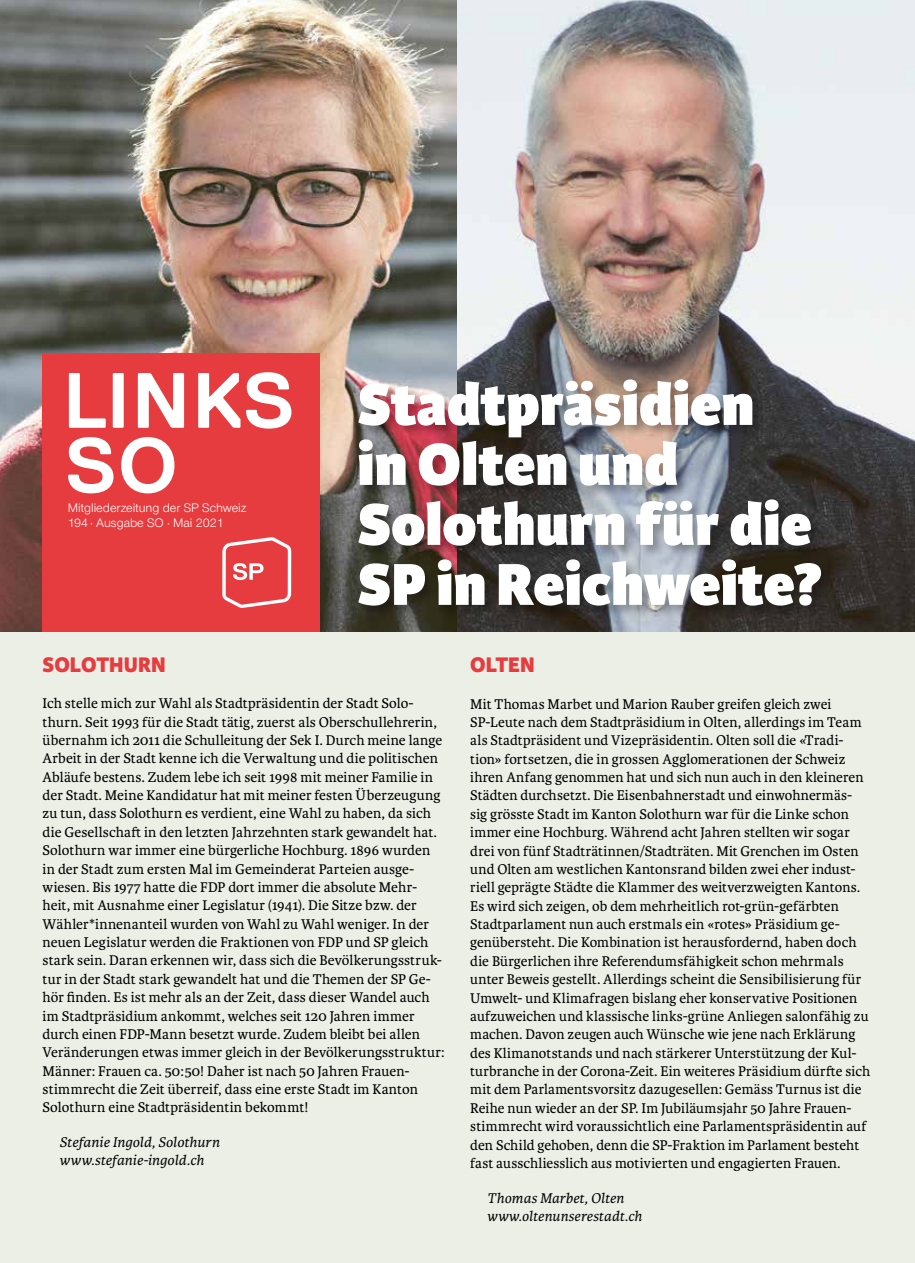
<style>
.page{position:relative;width:915px;height:1263px;background:#fff}
.page>*{position:absolute;margin:0;border:0;box-sizing:border-box;transform-origin:0 0}
.t1{font:700 78.3px "Replica";color:#fff}
.t2{font:800 63px/60px "Karmina Sans";color:#fff}
.t3{font:800 22.5px "Karmina Sans";color:#e73c3f}
.t4{font:15px/18.5px "Karmina";letter-spacing:.005em;color:#000}
.t5{font:italic 15px/18px "Karmina";letter-spacing:.005em;color:#000}
.t6{font:12.9px/15.5px "Nimbus San Nov";color:#fff}
</style>
<div class="page">
<div style="left:0;top:0;width:914px;height:1263px;background:#ebefe5"></div>
<img style="left:0;top:0;width:914px;height:631px">
<div style="left:357px;top:378px;width:477px;height:242px;background:#000;opacity:.3"></div>
<div style="left:43px;top:353px;width:276px;height:278px;background:#e73c3f"></div>
<svg style="left:69px;top:373px;width:37px;height:55px"></svg>
<svg style="left:113px;top:373px;width:11px;height:55px"></svg>
<svg style="left:138px;top:373px;width:46px;height:55px"></svg>
<svg style="left:198px;top:373px;width:42px;height:55px"></svg>
<svg style="left:246px;top:372px;width:45px;height:57px"></svg>
<svg style="left:222px;top:537px;width:69px;height:71px"></svg>
<h1 class="t1" style="left:65px;top:422px;width:114px">SO</h1>
<p class="t6" style="left:68px;top:500px;width:180px">Mitgliederzeitung der SP Schweiz<br>194 · Ausgabe SO · Mai 2021</p>
<h2 class="t2" style="left:357px;top:377px;width:467px">Stadtpräsidien<br>in Olten und<br>Solothurn für die<br>SP in Reichweite?</h2>
<h3 class="t3" style="left:43px;top:651px;width:125px">SOLOTHURN</h3>
<p class="t4" style="left:43px;top:694px;width:403px">Ich stelle mich zur Wahl als Stadtpräsidentin der Stadt Solo&shy;thurn. Seit 1993 für die Stadt tätig, zuerst als Oberschullehrerin, übernahm ich 2011 die Schulleitung der Sek I. Durch meine lange Arbeit in der Stadt kenne ich die Verwaltung und die politischen Abläufe bestens. Zudem lebe ich seit 1998 mit meiner Familie in der Stadt. Meine Kandidatur hat mit meiner festen Überzeugung zu tun, dass Solothurn es verdient, eine Wahl zu haben, da sich die Gesellschaft in den letzten Jahrzehnten stark gewandelt hat.<br>Solothurn war immer eine bürgerliche Hochburg. 1896 wurden in der Stadt zum ersten Mal im Gemeinderat Parteien ausge&shy;wiesen. Bis 1977 hatte die FDP dort immer die absolute Mehr&shy;heit, mit Ausnahme einer Legislatur (1941). Die Sitze bzw. der Wähler*innenanteil wurden von Wahl zu Wahl weniger. In der neuen Legislatur werden die Fraktionen von FDP und SP gleich stark sein. Daran erkennen wir, dass sich die Bevölkerungsstruk&shy;tur in der Stadt stark gewandelt hat und die Themen der SP Ge&shy;hör finden. Es ist mehr als an der Zeit, dass dieser Wandel auch im Stadtpräsidium ankommt, welches seit 120 Jahren immer durch einen FDP-Mann besetzt wurde. Zudem bleibt bei allen Veränderungen etwas immer gleich in der Bevölkerungsstruktur:<br>Männer: Frauen ca. 50:50! Daher ist nach 50 Jahren Frauen&shy;stimmrecht die Zeit überreif, dass eine erste Stadt im Kanton Solothurn eine Stadtpräsidentin bekommt!</p>
<p class="t5" style="left:60px;top:1133px;width:162px">Stefanie Ingold, Solothurn www.stefanie-ingold.ch</p>
<h3 class="t3" style="left:470px;top:651px;width:66px">OLTEN</h3>
<p class="t4" style="left:470px;top:695px;width:401px">Mit Thomas Marbet und Marion Rauber greifen gleich zwei SP-Leute nach dem Stadtpräsidium in Olten, allerdings im Team als Stadtpräsident und Vizepräsidentin. Olten soll die «Tradi&shy;tion» fortsetzen, die in grossen Agglomerationen der Schweiz ihren Anfang genommen hat und sich nun auch in den kleineren Städten durchsetzt. Die Eisenbahnerstadt und einwohnermäs&shy;sig grösste Stadt im Kanton Solothurn war für die Linke schon immer eine Hochburg. Während acht Jahren stellten wir sogar drei von fünf Stadträtinnen/Stadträten. Mit Grenchen im Osten und Olten am westlichen Kantonsrand bilden zwei eher indust&shy;riell geprägte Städte die Klammer des weitverzweigten Kantons.<br>Es wird sich zeigen, ob dem mehrheitlich rot-grün-gefärbten Stadtparlament nun auch erstmals ein «rotes» Präsidium ge&shy;genübersteht. Die Kombination ist herausfordernd, haben doch die Bürgerlichen ihre Referendumsfähigkeit schon mehrmals unter Beweis gestellt. Allerdings scheint die Sensibilisierung für Umwelt- und Klimafragen bislang eher konservative Positionen aufzuweichen und klassische links-grüne Anliegen salonfähig zu machen. Davon zeugen auch Wünsche wie jene nach Erklärung des Klimanotstands und nach stärkerer Unterstützung der Kul&shy;turbranche in der Corona-Zeit. Ein weiteres Präsidium dürfte sich mit dem Parlamentsvorsitz dazugesellen: Gemäss Turnus ist die Reihe nun wieder an der SP. Im Jubiläumsjahr 50 Jahre Frauen&shy;stimmrecht wird voraussichtlich eine Parlamentspräsidentin auf den Schild gehoben, denn die SP-Fraktion im Parlament besteht fast ausschliesslich aus motivierten und engagierten Frauen.</p>
<p class="t5" style="left:487px;top:1189px;width:156px">Thomas Marbet, Olten www.oltenunserestadt.ch</p>
</div>
